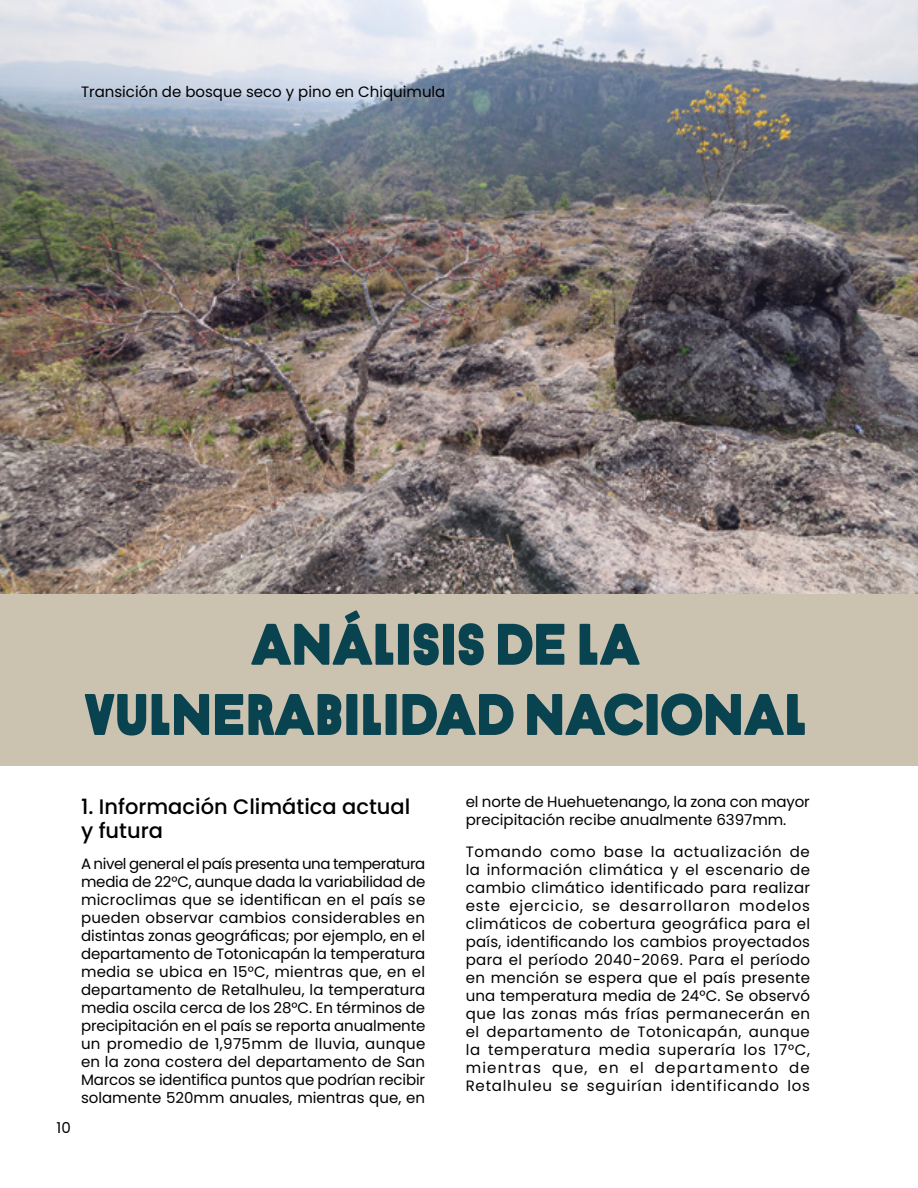
<style>
.page{position:relative;width:918px;height:1188px;background:#fff}
.page>*{position:absolute;margin:0;border:0;box-sizing:border-box;transform-origin:0 0}
.t1{font:900 58.5px/70.2px "Krana Alliance";color:#094350;text-align:center}
.t2{font:500 21px/24px "Poppins";color:#000}
.t3{font:15px/18px "Poppins";color:#000;text-align:justify}
</style>
<div class="page">
<img style="left:0;top:0;width:918px;height:594px">
<div style="left:0;top:594px;width:918px;height:172px;background:#ccc2b0"></div>
<p class="t3" style="left:81px;top:83px;width:366px">Transición de bosque seco y pino en Chiquimula</p>
<h1 class="t1" style="left:84px;top:609px;width:724px">ANáLISIS DE LA<br>VULNERABILIDAD NACIONAL</h1>
<p class="t3" style="left:57px;top:1119px;width:16px">10</p>
<h2 class="t2" style="left:81px;top:794px;width:331px">1. Información Climática actual y futura</h2>
<p class="t3" style="left:81px;top:855px;width:346px">A nivel general el país presenta una temperatura media de 22°C, aunque dada la variabilidad de microclimas que se identifican en el país se pueden observar cambios considerables en distintas zonas geográficas; por ejemplo, en el departamento de Totonicapán la temperatura media se ubica en 15°C, mientras que, en el departamento de Retalhuleu, la temperatura media oscila cerca de los 28°C. En términos de precipitación en el país se reporta anualmente un promedio de 1,975mm de lluvia, aunque en la zona costera del departamento de San Marcos se identifica puntos que podrían recibir solamente 520mm anuales, mientras que, en</p>
<p class="t3" style="left:466px;top:793px;width:346px">el norte de Huehuetenango, la zona con mayor precipitación recibe anualmente 6397mm.</p>
<p class="t3" style="left:466px;top:843px;width:346px">Tomando como base la actualización de la información climática y el escenario de cambio climático identificado para realizar este ejercicio, se desarrollaron modelos climáticos de cobertura geográfica para el país, identificando los cambios proyectados para el período 2040-2069. Para el período en mención se espera que el país presente una temperatura media de 24°C. Se observó que las zonas más frías permanecerán en el departamento de Totonicapán, aunque la temperatura media superaría los 17°C, mientras que, en el departamento de Retalhuleu se seguirían identificando los</p>
</div>
